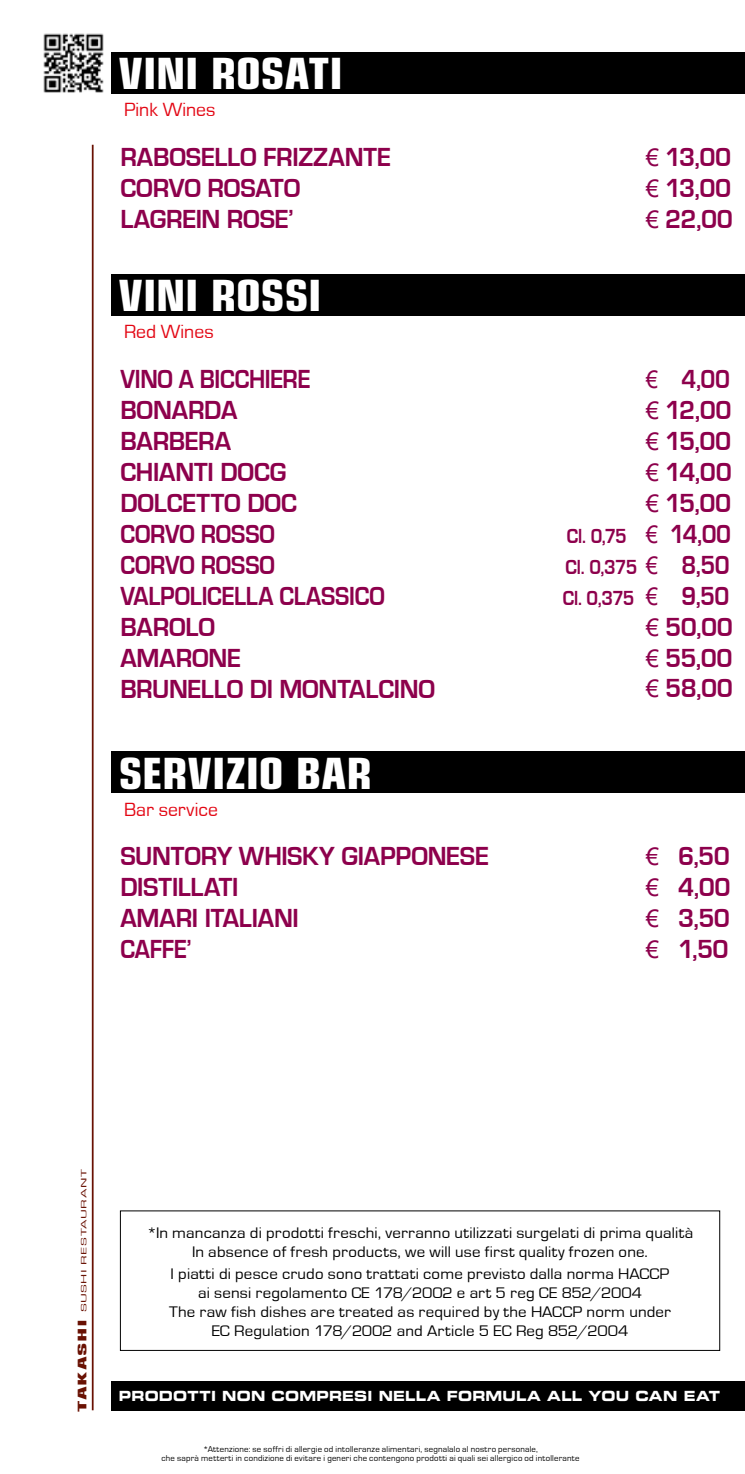
<style>
.page{position:relative;width:745px;height:1474px;background:#fff}
.page>*{position:absolute;margin:0;border:0;box-sizing:border-box;transform-origin:0 0}
.t1{font:700 condensed 43.05px "Eurostile LT Std";letter-spacing:-.005em;color:#fff;scale:1.1 1}
.t2{font:700 26.95px "Eurostile T";letter-spacing:-.01em;color:#8d004c;scale:.95 1}
.t3{font:700 26.95px "Eurostile T";letter-spacing:-.01em;color:#8d004c;scale:.88 1}
.t4{font:700 21px "Eurostile T";letter-spacing:-.03em;color:#8d004c;scale:.88 1}
.t5{font:19.6px "Eurostile T";color:#e30613}
.t6{font:15.75px/18.9px "Eurostile T";letter-spacing:.01em;color:#000;text-align:center;scale:1.07 1}
.t7{font:14px "Eurostile LT Std Bold Ex 2";letter-spacing:.015em;color:#fff;scale:.9 1}
.t8{font:8.75px/8.8px "Eurostile T";letter-spacing:.025em;color:#000;text-align:center}
.t9{font:condensed 7.35px "Eurostile LT Std";letter-spacing:.025em;color:#691103;scale:2.25 1}
.s1{font-family:"Arial";font-weight:400;font-size:24.32px}
.s2{font-size:26.95px}
.s3{font-weight:700;font-size:11.9px}
</style>
<div class="page">
<hr style="left:92px;top:145px;width:1px;height:1265px;background:#691103">
<img style="left:43px;top:33px;width:61px;height:60px">
<div style="left:111px;top:52px;width:633px;height:41px;background:#000"></div>
<div style="left:111px;top:274px;width:633px;height:41px;background:#000"></div>
<div style="left:111px;top:752px;width:633px;height:41px;background:#000"></div>
<div style="left:111px;top:1380px;width:633px;height:30px;background:#000"></div>
<h1 class="t1" style="left:119px;top:47px;width:205px">VINI ROSATI</h1>
<p class="t5" style="left:124px;top:99px;width:93px">Pink Wines</p>
<h2 class="t2" style="left:120px;top:142px;width:286px">RABOSELLO FRIZZANTE</h2>
<h2 class="t2" style="left:645px;top:142px;width:91px"><span class="s1">€</span> 13,00</h2>
<h2 class="t2" style="left:120px;top:173px;width:191px">CORVO ROSATO</h2>
<h2 class="t2" style="left:645px;top:173px;width:91px"><span class="s1">€</span> 13,00</h2>
<h2 class="t2" style="left:120px;top:204px;width:184px">LAGREIN ROSE’</h2>
<h2 class="t2" style="left:645px;top:204px;width:93px"><span class="s1">€</span> 22,00</h2>
<h1 class="t1" style="left:119px;top:269px;width:186px">VINI ROSSI</h1>
<p class="t5" style="left:124px;top:321px;width:91px">Red Wines</p>
<h2 class="t3" style="left:120px;top:364px;width:217px">VINO A BICCHIERE</h2>
<h2 class="t3" style="left:645px;top:364px;width:97px"><span class="s1">€</span> 4,00</h2>
<h2 class="t2" style="left:120px;top:395px;width:124px">BONARDA</h2>
<h2 class="t2" style="left:645px;top:395px;width:91px"><span class="s1">€</span> 12,00</h2>
<h2 class="t2" style="left:120px;top:426px;width:118px">BARBERA</h2>
<h2 class="t2" style="left:645px;top:426px;width:91px"><span class="s1">€</span> 15,00</h2>
<h2 class="t2" style="left:120px;top:457px;width:176px">CHIANTI DOCG</h2>
<h2 class="t2" style="left:645px;top:457px;width:92px"><span class="s1">€</span> 14,00</h2>
<h2 class="t2" style="left:120px;top:488px;width:187px">DOLCETTO DOC</h2>
<h2 class="t2" style="left:645px;top:488px;width:91px"><span class="s1">€</span> 15,00</h2>
<h2 class="t3" style="left:120px;top:519px;width:177px">CORVO ROSSO</h2>
<h3 class="t4" style="left:566px;top:524px;width:188px">Cl. 0,75 <span class="s1">€</span> <span class="s2">14,00</span></h3>
<h2 class="t3" style="left:120px;top:549px;width:177px">CORVO ROSSO</h2>
<h3 class="t4" style="left:565px;top:555px;width:188px">Cl. 0,375 <span class="s1">€</span> <span class="s2">8,50</span></h3>
<h2 class="t3" style="left:120px;top:580px;width:302px">VALPOLICELLA CLASSICO</h2>
<h3 class="t4" style="left:562px;top:586px;width:191px">Cl. 0,375 <span class="s1">€</span> <span class="s2">9,50</span></h3>
<h2 class="t2" style="left:120px;top:611px;width:101px">BAROLO</h2>
<h2 class="t2" style="left:645px;top:611px;width:93px"><span class="s1">€</span> 50,00</h2>
<h2 class="t2" style="left:120px;top:642px;width:128px">AMARONE</h2>
<h2 class="t2" style="left:645px;top:642px;width:93px"><span class="s1">€</span> 55,00</h2>
<h2 class="t2" style="left:120px;top:673px;width:332px">BRUNELLO DI MONTALCINO</h2>
<h2 class="t2" style="left:645px;top:673px;width:93px"><span class="s1">€</span> 58,00</h2>
<h1 class="t1" style="left:119px;top:747px;width:231px">SERVIZIO BAR</h1>
<p class="t5" style="left:124px;top:798px;width:95px">Bar service</p>
<h2 class="t2" style="left:120px;top:841px;width:389px">SUNTORY WHISKY GIAPPONESE</h2>
<h2 class="t2" style="left:645px;top:841px;width:90px"><span class="s1">€</span> 6,50</h2>
<h2 class="t2" style="left:120px;top:872px;width:126px">DISTILLATI</h2>
<h2 class="t2" style="left:645px;top:872px;width:90px"><span class="s1">€</span> 4,00</h2>
<h2 class="t2" style="left:120px;top:903px;width:189px">AMARI ITALIANI</h2>
<h2 class="t2" style="left:645px;top:903px;width:90px"><span class="s1">€</span> 3,50</h2>
<h2 class="t3" style="left:120px;top:934px;width:82px">CAFFE’</h2>
<h2 class="t2" style="left:645px;top:934px;width:88px"><span class="s1">€</span> 1,50</h2>
<p class="t9" style="left:80px;top:1411px;width:109px;rotate:-90deg"><span class="s3">TAKASHI</span> SUSHI RESTAURANT</p>
<p class="t6" style="left:147px;top:1223px;width:512px">*In mancanza di prodotti freschi, verranno utilizzati surgelati di prima qualità<br>In absence of fresh products, we will use first quality frozen one.</p>
<p class="t6" style="left:169px;top:1264px;width:470px">I piatti di pesce crudo sono trattati come previsto dalla norma HACCP ai sensi regolamento CE 178/2002 e art 5 reg CE 852/2004<br>The raw fish dishes are treated as required by the HACCP norm under EC Regulation 178/2002 and Article 5 EC Reg 852/2004</p>
<p class="t7" style="left:119px;top:1385px;width:669px">PRODOTTI NON COMPRESI NELLA FORMULA ALL YOU CAN EAT</p>
<p class="t8" style="left:161px;top:1444px;width:419px">*Attenzione: se soffri di allergie od intolleranze alimentari, segnalalo al nostro personale,<br>che saprà metterti in condizione di evitare i generi che contengono prodotti ai quali sei allergico od intollerante</p>
</div>
